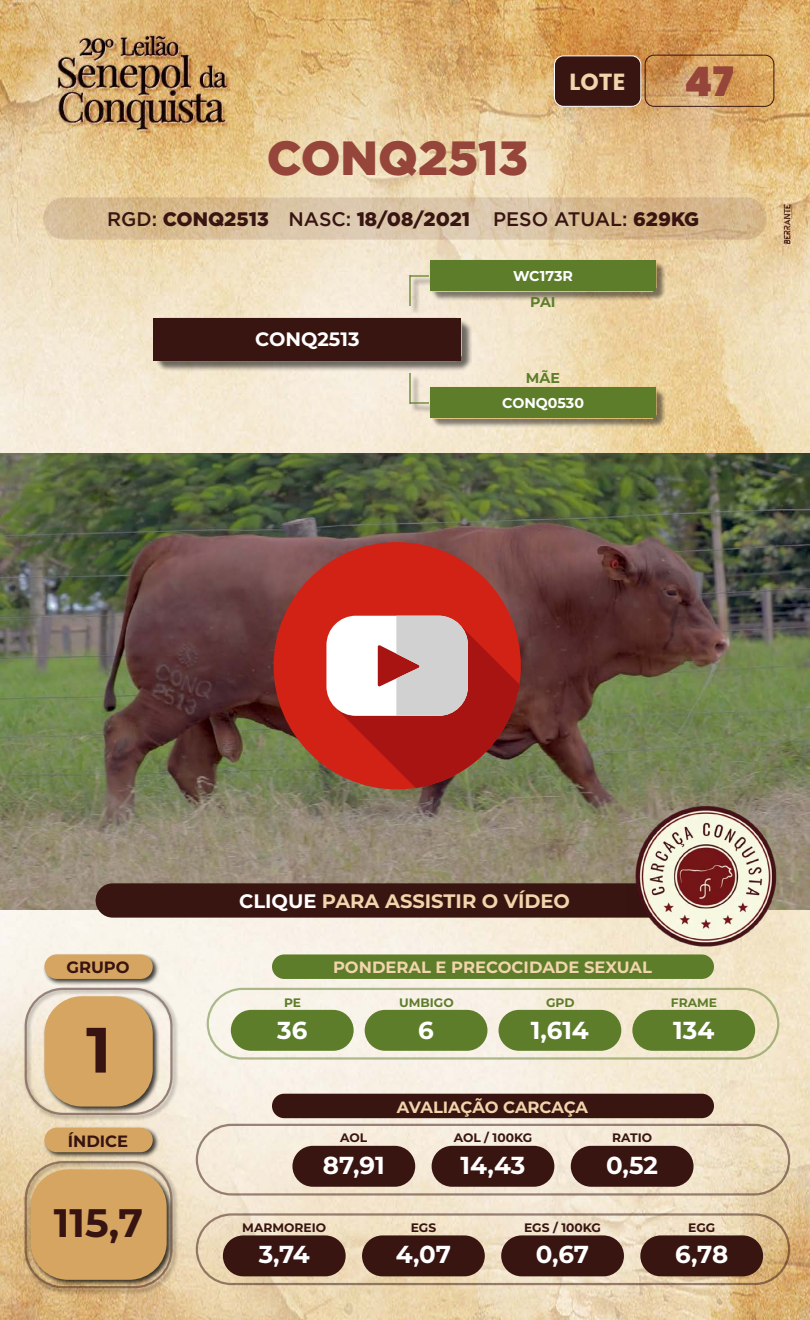
<style>
.page{position:relative;width:810px;height:1320px;background:#fff}
.page>*{position:absolute;margin:0;border:0;box-sizing:border-box;transform-origin:0 0}
.t1{font:700 63.9px "Montserrat";color:#371411}
.t2{font:900 48px "Gotham";color:#954539}
.t3{font:900 40.58px "Poppins";color:#954539}
.t4{font:700 39.75px "Montserrat";color:#371411}
.t5{font:700 24.53px "Montserrat";color:#fff}
.t6{font:700 23.25px "Poppins";color:#f2d5ac}
.t7{font:900 19.5px "Gotham";color:#381511}
.t8{font:700 19.5px "Montserrat";color:#f2d5ac}
.t9{font:700 19.42px "Montserrat";color:#fff}
.t10{font:700 16.35px "Montserrat";color:#f2d5ac}
.t11{font:700 16.35px "Montserrat";color:#371411}
.t12{font:700 14.25px "Montserrat";color:#fff}
.t13{font:700 14.25px "Montserrat";color:#5e7d2b}
.t14{font:700 12.3px "Montserrat";color:#381511}
.t15{font:700 12.3px "Montserrat";color:#5e7d2b}
.s1{font-weight:500}
.s2{color:#fff}
</style>
<div class="page">
<img style="left:0;top:0;width:810px;height:1320px">
<h2 class="t2" style="left:267px;top:130px;width:263px">CONQ2513</h2>
<h3 class="t6" style="left:570px;top:68px;width:57px">LOTE</h3>
<h3 class="t3" style="left:684px;top:58px;width:51px">47</h3>
<p class="t7" style="left:107px;top:207px;width:594px"><span class="s1">RGD:</span> CONQ2513 <span class="s1">NASC:</span> 18/08/2021 <span class="s1">PESO ATUAL:</span> 629KG</p>
<p class="t12" style="left:513px;top:265px;width:62px">WC173R</p>
<p class="t9" style="left:255px;top:325px;width:106px">CONQ2513</p>
<p class="t13" style="left:530px;top:291px;width:27px">PAI</p>
<p class="t13" style="left:526px;top:368px;width:36px">MÃE</p>
<p class="t12" style="left:502px;top:393px;width:83px">CONQ0530</p>
<p class="t11" style="left:66px;top:956px;width:65px">GRUPO</p>
<h1 class="t1" style="left:86px;top:1004px;width:27px">1</h1>
<p class="t11" style="left:68px;top:1129px;width:62px">ÍNDICE</p>
<h3 class="t4" style="left:54px;top:1195px;width:91px">115,7</h3>
<p class="t8" style="left:239px;top:887px;width:333px"><span class="s2">CLIQUE</span> PARA ASSISTIR O VÍDEO</p>
<p class="t10" style="left:333px;top:956px;width:320px">PONDERAL E PRECOCIDADE SEXUAL</p>
<p class="t15" style="left:284px;top:994px;width:19px">PE</p>
<p class="t15" style="left:399px;top:994px;width:56px">UMBIGO</p>
<p class="t15" style="left:546px;top:994px;width:30px">GPD</p>
<p class="t15" style="left:671px;top:994px;width:48px">FRAME</p>
<h3 class="t5" style="left:277px;top:1012px;width:32px">36</h3>
<h3 class="t5" style="left:418px;top:1012px;width:17px">6</h3>
<h3 class="t5" style="left:531px;top:1012px;width:59px">1,614</h3>
<h3 class="t5" style="left:673px;top:1012px;width:43px">134</h3>
<p class="t14" style="left:340px;top:1129px;width:29px">AOL</p>
<h3 class="t5" style="left:323px;top:1147px;width:63px">87,91</h3>
<p class="t10" style="left:397px;top:1095px;width:193px">AVALIAÇÃO CARCAÇA</p>
<p class="t14" style="left:454px;top:1129px;width:80px">AOL / 100KG</p>
<h3 class="t5" style="left:461px;top:1147px;width:66px">14,43</h3>
<p class="t14" style="left:612px;top:1129px;width:41px">RATIO</p>
<h3 class="t5" style="left:606px;top:1147px;width:53px">0,52</h3>
<p class="t14" style="left:242px;top:1219px;width:85px">MARMOREIO</p>
<h3 class="t5" style="left:259px;top:1237px;width:53px">3,74</h3>
<p class="t14" style="left:411px;top:1219px;width:27px">EGS</p>
<h3 class="t5" style="left:396px;top:1237px;width:57px">4,07</h3>
<p class="t14" style="left:524px;top:1219px;width:79px">EGS / 100KG</p>
<h3 class="t5" style="left:536px;top:1237px;width:55px">0,67</h3>
<p class="t14" style="left:688px;top:1219px;width:29px">EGG</p>
<h3 class="t5" style="left:675px;top:1237px;width:54px">6,78</h3>
</div>
